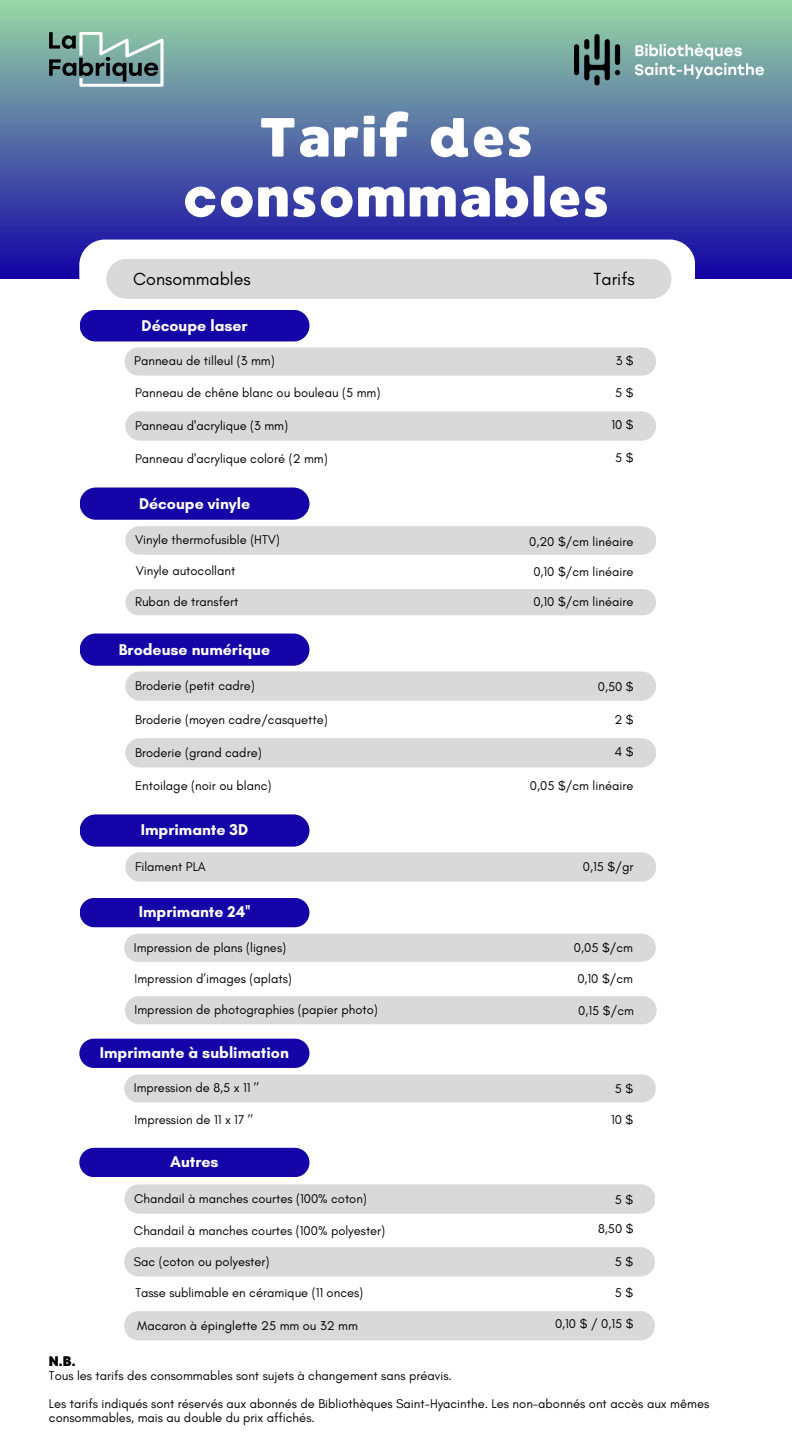
<style>
.page{position:relative;width:792px;height:1440px;background:#fff}
.page>*{position:absolute;margin:0;border:0;box-sizing:border-box;transform-origin:0 0}
.t1{font:55px/60px "MADE Waffle Soft";color:#fff;text-align:center}
.t2{font:17.9px "Glacial Indifference";color:#000}
.t3{font:700 15.9px "Glacial Indifference";color:#fff}
.t4{font:13.9px "MADE Waffle Soft";color:#000}
.t5{font:12.9px/14.2px "Glacial Indifference";color:#000}
</style>
<div class="page">
<img style="left:560px;top:0;width:232px;height:278px">
<img style="left:0;top:0;width:560px;height:279px">
<div style="left:79px;top:240px;width:616px;height:644px;background:#fff;border-radius:26px"></div>
<div style="left:80px;top:310px;width:229px;height:31px;background:#1404a7"></div>
<div style="left:80px;top:488px;width:229px;height:32px;background:#1404a7;border-radius:16px"></div>
<div style="left:80px;top:634px;width:229px;height:32px;background:#1404a7;border-radius:16px"></div>
<div style="left:80px;top:814px;width:229px;height:33px;background:#1404a7;border-radius:16px"></div>
<div style="left:106px;top:259px;width:565px;height:40px;background:#d9d9d9;border-radius:20px"></div>
<div style="left:125px;top:526px;width:531px;height:29px;background:#d9d9d9;border-radius:14px"></div>
<svg style="left:125px;top:852px;width:531px;height:30px;background:#dadada"></svg>
<div style="left:125px;top:589px;width:531px;height:26px;background:#d9d9d9;border-radius:13px"></div>
<svg style="left:125px;top:671px;width:531px;height:97px"></svg>
<div style="left:80px;top:898px;width:229px;height:29px;background:#1404a7"></div>
<svg style="left:125px;top:347px;width:531px;height:94px"></svg>
<img style="left:574px;top:34px;width:189px;height:52px">
<svg style="left:49px;top:32px;width:115px;height:55px;background:#789994"></svg>
<div style="left:79px;top:1148px;width:230px;height:29px;background:#1404a7"></div>
<div style="left:79px;top:1039px;width:230px;height:29px;background:#1404a7"></div>
<svg style="left:124px;top:1074px;width:532px;height:29px;background:#dadada"></svg>
<svg style="left:124px;top:1184px;width:531px;height:156px"></svg>
<svg style="left:124px;top:934px;width:533px;height:90px"></svg>
<p class="t1" style="left:182px;top:108px;width:429px">Tarif des consommables</p>
<h3 class="t2" style="left:133px;top:268px;width:119px">Consommables</h3>
<h3 class="t2" style="left:594px;top:268px;width:43px">Tarifs</h3>
<p class="t3" style="left:142px;top:316px;width:108px">Découpe laser</p>
<p class="t5" style="left:134px;top:354px;width:142px">Panneau de tilleul (3 mm)</p>
<p class="t5" style="left:135px;top:385px;width:247px">Panneau de chêne blanc ou bouleau (5 mm)</p>
<p class="t5" style="left:135px;top:418px;width:155px">Panneau d'acrylique (3 mm)</p>
<p class="t5" style="left:616px;top:354px;width:19px">3 $</p>
<p class="t5" style="left:615px;top:386px;width:20px">5 $</p>
<p class="t5" style="left:611px;top:417px;width:24px">10 $</p>
<p class="t5" style="left:135px;top:452px;width:194px">Panneau d'acrylique coloré (2 mm)</p>
<h3 class="t5" style="left:615px;top:451px;width:20px">5 $</h3>
<p class="t3" style="left:139px;top:493px;width:113px">Découpe vinyle</p>
<p class="t5" style="left:135px;top:533px;width:146px">Vinyle thermofusible (HTV)</p>
<p class="t5" style="left:136px;top:564px;width:101px">Vinyle autocollant</p>
<h3 class="t5" style="left:135px;top:594px;width:105px">Ruban de transfert</h3>
<h1 class="t3" style="left:119px;top:639px;width:153px">Brodeuse numérique</h1>
<p class="t5" style="left:135px;top:679px;width:121px">Broderie (petit cadre)</p>
<p class="t5" style="left:135px;top:712px;width:194px">Broderie (moyen cadre/casquette)</p>
<p class="t5" style="left:135px;top:745px;width:128px">Broderie (grand cadre)</p>
<p class="t5" style="left:135px;top:779px;width:138px">Entoilage (noir ou blanc)</p>
<h2 class="t3" style="left:141px;top:820px;width:109px">Imprimante 3D</h2>
<p class="t5" style="left:135px;top:859px;width:72px">Filament PLA</p>
<p class="t3" style="left:139px;top:902px;width:113px">Imprimante 24''</p>
<p class="t5" style="left:134px;top:940px;width:154px">Impression de plans (lignes)</p>
<p class="t5" style="left:135px;top:971px;width:159px">Impression d’images (aplats)</p>
<p class="t5" style="left:529px;top:534px;width:106px">0,20 $/cm linéaire</p>
<p class="t5" style="left:533px;top:564px;width:102px">0,10 $/cm linéaire</p>
<p class="t5" style="left:533px;top:594px;width:102px">0,10 $/cm linéaire</p>
<p class="t5" style="left:598px;top:679px;width:37px">0,50 $</p>
<h3 class="t5" style="left:614px;top:712px;width:21px">2 $</h3>
<p class="t5" style="left:615px;top:745px;width:20px">4 $</p>
<p class="t5" style="left:530px;top:779px;width:105px">0,05 $/cm linéaire</p>
<p class="t5" style="left:583px;top:860px;width:52px">0,15 $/gr</p>
<p class="t5" style="left:574px;top:941px;width:61px">0,05 $/cm</p>
<p class="t5" style="left:577px;top:971px;width:57px">0,10 $/cm</p>
<p class="t5" style="left:135px;top:1003px;width:245px">Impression de photographies (papier photo)</p>
<p class="t5" style="left:578px;top:1003px;width:57px">0,15 $/cm</p>
<p class="t3" style="left:100px;top:1043px;width:190px">Imprimante à sublimation</p>
<p class="t5" style="left:134px;top:1081px;width:127px">Impression de 8,5 x 11 ’’</p>
<p class="t5" style="left:135px;top:1112px;width:120px">Impression de 11 x 17 ’’</p>
<p class="t3" style="left:170px;top:1152px;width:50px">Autres</p>
<p class="t5" style="left:134px;top:1192px;width:234px">Chandail à manches courtes (100% coton)</p>
<p class="t5" style="left:615px;top:1082px;width:20px">5 $</p>
<p class="t5" style="left:611px;top:1112px;width:24px">10 $</p>
<p class="t5" style="left:615px;top:1192px;width:20px">5 $</p>
<p class="t5" style="left:134px;top:1224px;width:253px">Chandail à manches courtes (100% polyester)</p>
<p class="t5" style="left:598px;top:1222px;width:37px">8,50 $</p>
<p class="t5" style="left:134px;top:1254px;width:137px">Sac (coton ou polyester)</p>
<p class="t5" style="left:615px;top:1285px;width:20px">5 $</p>
<p class="t5" style="left:615px;top:1255px;width:20px">5 $</p>
<p class="t5" style="left:135px;top:1285px;width:229px">Tasse sublimable en céramique (11 onces)</p>
<h3 class="t5" style="left:137px;top:1318px;width:222px">Macaron à épinglette 25 mm ou 32 mm</h3>
<h3 class="t5" style="left:555px;top:1317px;width:80px">0,10 $ / 0,15 $</h3>
<h3 class="t4" style="left:49px;top:1353px;width:28px">N.B.</h3>
<p class="t5" style="left:49px;top:1368px;width:405px">Tous les tarifs des consommables sont sujets à changement sans préavis.</p>
<p class="t5" style="left:49px;top:1397px;width:662px">Les tarifs indiqués sont réservés aux abonnés de Bibliothèques Saint-Hyacinthe. Les non-abonnés ont accès aux mêmes consommables, mais au double du prix affichés.</p>
</div>
